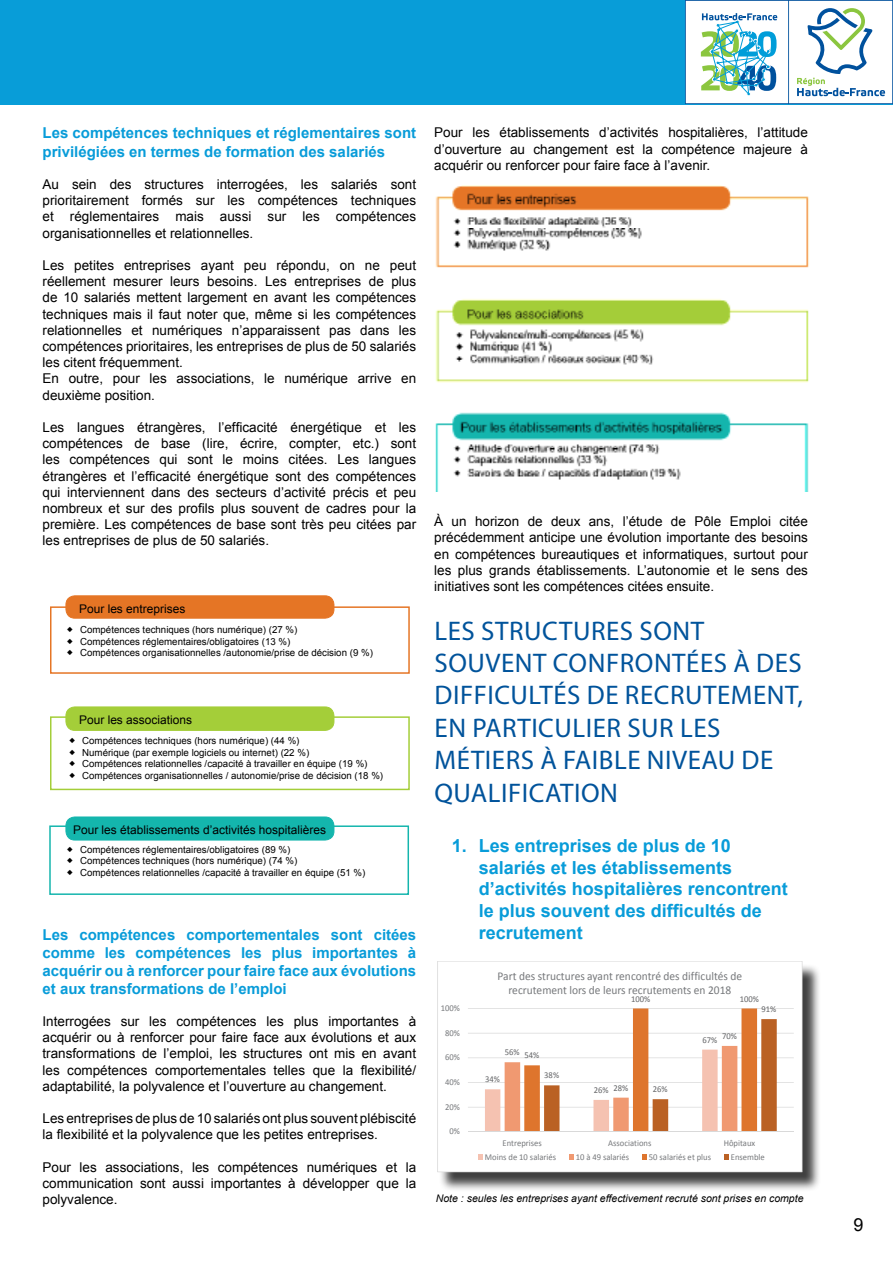
<style>
.page{position:relative;width:893px;height:1263px;background:#fff}
.page>*{position:absolute;margin:0;border:0;box-sizing:border-box;transform-origin:0 0}
.t1{font:27px/32.4px "Myriad Pro";letter-spacing:.02em;color:#00539b}
.t2{font:700 18px/21.6px "Arial";color:#089cd9}
.t3{font:18px "Arial";color:#000}
.t4{font:700 15px/18px "Arial";color:#089cd9}
.t5{font:13.5px/16.2px "Arial";color:#000;text-align:justify}
.t6{font:12px "Arial";color:#000}
.t7{font:11.85px/14.5px "Calibri";color:#76787b;text-align:center;scale:.96 1}
.t8{font:italic 10.5px "Arial";color:#000}
.t9{font:9.75px/11.7px "Arial";color:#000}
.t10{font:9px "Calibri";color:#76787b;scale:.96 1}
.t11{font:9px "Calibri";color:#636466;scale:.96 1}
</style>
<div class="page">
<div style="left:0;top:0;width:893px;height:104px;background:#089dd8"></div>
<svg style="left:685px;top:0;width:208px;height:104px;background:#cce2e5"></svg>
<div style="left:50px;top:606px;width:360px;height:68px;border:1px solid #e57525"></div>
<div style="left:66px;top:596px;width:268px;height:22px;background:#e57525;border-radius:9px"></div>
<div style="left:66px;top:595px;width:268px;height:23px;border:1px solid #e57525;border-radius:9px"></div>
<div style="left:50px;top:716px;width:360px;height:74px;border:1px solid #a4ce39"></div>
<div style="left:66px;top:707px;width:268px;height:23px;background:#a4ce39;border-radius:9px"></div>
<div style="left:66px;top:706px;width:268px;height:25px;border:1px solid #a4ce39;border-radius:9px"></div>
<div style="left:49px;top:825px;width:360px;height:70px;border:1px solid #14b5ad"></div>
<div style="left:66px;top:817px;width:268px;height:23px;background:#14b6ad;border-radius:9px"></div>
<div style="left:66px;top:817px;width:268px;height:23px;border:1px solid #14b5ad;border-radius:9px"></div>
<img style="left:435px;top:185px;width:374px;height:306px">
<div style="left:440px;top:963px;width:381px;height:228px;background:#000;opacity:.75"></div>
<svg style="left:437px;top:961px;width:365px;height:211px"></svg>
<p class="t4" style="left:43px;top:125px;width:375px">Les compétences techniques et réglementaires sont privilégiées en termes de formation des salariés</p>
<p class="t5" style="left:43px;top:176px;width:375px">Au sein des structures interrogées, les salariés sont prioritairement formés sur les compétences techniques et réglementaires mais aussi sur les compétences organisationnelles et relationnelles.</p>
<p class="t5" style="left:43px;top:257px;width:375px;text-align:left">Les petites entreprises ayant peu répondu, on ne peut réellement mesurer leurs besoins. Les entreprises de plus de 10 salariés mettent largement en avant les compétences techniques mais il faut noter que, même si les compétences relationnelles et numériques n’apparaissent pas dans les compétences prioritaires, les entreprises de plus de 50 salariés les citent fréquemment.<br>En outre, pour les associations, le numérique arrive en deuxième position.</p>
<p class="t5" style="left:43px;top:419px;width:375px">Les langues étrangères, l’efficacité énergétique et les compétences de base (lire, écrire, compter, etc.) sont les compétences qui sont le moins citées. Les langues étrangères et l’efficacité énergétique sont des compétences qui interviennent dans des secteurs d’activité précis et peu nombreux et sur des profils plus souvent de cadres pour la première. Les compétences de base sont très peu citées par les entreprises de plus de 50 salariés.</p>
<p class="t6" style="left:79px;top:601px;width:108px">Pour les entreprises</p>
<p class="t9" style="left:80px;top:624px;width:294px">Compétences techniques (hors numérique) (27 %)<br>Compétences réglementaires/obligatoires (13 %)<br>Compétences organisationnelles /autonomie/prise de décision (9 %)</p>
<p class="t6" style="left:79px;top:712px;width:114px">Pour les associations</p>
<p class="t9" style="left:82px;top:735px;width:303px">Compétences techniques (hors numérique) (44 %)<br>Numérique (par exemple logiciels ou internet) (22 %)<br>Compétences relationnelles /capacité à travailler en équipe (19 %)<br>Compétences organisationnelles / autonomie/prise de décision (18 %)</p>
<p class="t6" style="left:73px;top:822px;width:254px">Pour les établissements d’activités hospitalières</p>
<p class="t9" style="left:80px;top:844px;width:287px">Compétences réglementaires/obligatoires (89 %)<br>Compétences techniques (hors numérique) (74 %)<br>Compétences relationnelles /capacité à travailler en équipe (51 %)</p>
<p class="t4" style="left:43px;top:926px;width:375px;text-align:justify">Les compétences comportementales sont citées comme les compétences les plus importantes à acquérir ou à renforcer pour faire face aux évolutions et aux transformations de l’emploi</p>
<p class="t5" style="left:43px;top:1013px;width:375px">Interrogées sur les compétences les plus importantes à acquérir ou à renforcer pour faire face aux évolutions et aux transformations de l’emploi, les structures ont mis en avant les compétences comportementales telles que la flexibilité/ adaptabilité, la polyvalence et l’ouverture au changement.</p>
<p class="t5" style="left:43px;top:1110px;width:375px">Les entreprises de plus de 10 salariés ont plus souvent plébiscité la flexibilité et la polyvalence que les petites entreprises.</p>
<p class="t5" style="left:43px;top:1159px;width:375px">Pour les associations, les compétences numériques et la communication sont aussi importantes à développer que la polyvalence.</p>
<p class="t5" style="left:434px;top:125px;width:375px">Pour les établissements d’activités hospitalières, l’attitude d’ouverture au changement est la compétence majeure à acquérir ou renforcer pour faire face à l’avenir.</p>
<p class="t5" style="left:434px;top:513px;width:375px">À un horizon de deux ans, l’étude de Pôle Emploi citée précédemment anticipe une évolution importante des besoins en compétences bureautiques et informatiques, surtout pour les plus grands établissements. L’autonomie et le sens des initiatives sont les compétences citées ensuite.</p>
<h1 class="t1" style="left:434px;top:614px;width:370px">LES STRUCTURES SONT<br>SOUVENT CONF RONTÉES À DES<br>DIFFICULTÉS DE RECRUTEMENT,<br>EN PARTICULIER SUR LES<br>MÉTIERS À FAIBLE NIVEAU DE<br>QUALIFICATION</h1>
<h2 class="t2" style="left:479px;top:836px;width:311px;text-indent:-27px">1. Les entreprises de plus de 10 salariés et les établissements d’activités hospitalières rencontrent le plus souvent des difficultés de recrutement</h2>
<p class="t10" style="left:441px;top:1002px;width:21px">100%</p>
<p class="t10" style="left:445px;top:1027px;width:17px">80%</p>
<p class="t10" style="left:445px;top:1052px;width:17px">60%</p>
<p class="t10" style="left:445px;top:1076px;width:17px">40%</p>
<p class="t10" style="left:445px;top:1101px;width:17px">20%</p>
<p class="t10" style="left:449px;top:1126px;width:12px">0%</p>
<p class="t7" style="left:497px;top:969px;width:256px">Part des structures ayant rencontré des difficultés de recrutement lors de leurs recrutements en 2018</p>
<p class="t11" style="left:631px;top:993px;width:21px">100%</p>
<p class="t11" style="left:740px;top:993px;width:21px">100%</p>
<p class="t11" style="left:505px;top:1047px;width:17px">56%</p>
<p class="t11" style="left:524px;top:1050px;width:17px">54%</p>
<p class="t11" style="left:485px;top:1074px;width:17px">34%</p>
<p class="t11" style="left:544px;top:1070px;width:17px">38%</p>
<p class="t11" style="left:613px;top:1082px;width:17px">28%</p>
<p class="t11" style="left:594px;top:1084px;width:17px">26%</p>
<p class="t11" style="left:653px;top:1083px;width:17px">26%</p>
<p class="t11" style="left:722px;top:1030px;width:17px">70%</p>
<p class="t11" style="left:702px;top:1034px;width:17px">67%</p>
<p class="t11" style="left:761px;top:1003px;width:17px">91%</p>
<p class="t10" style="left:503px;top:1137px;width:42px">Entreprises</p>
<p class="t10" style="left:608px;top:1137px;width:46px">Associations</p>
<p class="t10" style="left:724px;top:1137px;width:34px">Hôpitaux</p>
<p class="t10" style="left:485px;top:1151px;width:76px">Moins de 10 salariés</p>
<p class="t10" style="left:576px;top:1151px;width:57px">10 à 49 salariés</p>
<p class="t10" style="left:649px;top:1151px;width:66px">50 salariés et plus</p>
<p class="t10" style="left:731px;top:1151px;width:37px">Ensemble</p>
<p class="t8" style="left:436px;top:1191px;width:369px">Note : seules les entreprises ayant effectivement recruté sont prises en compte</p>
<h2 class="t3" style="left:853px;top:1213px;width:12px">9</h2>
</div>
